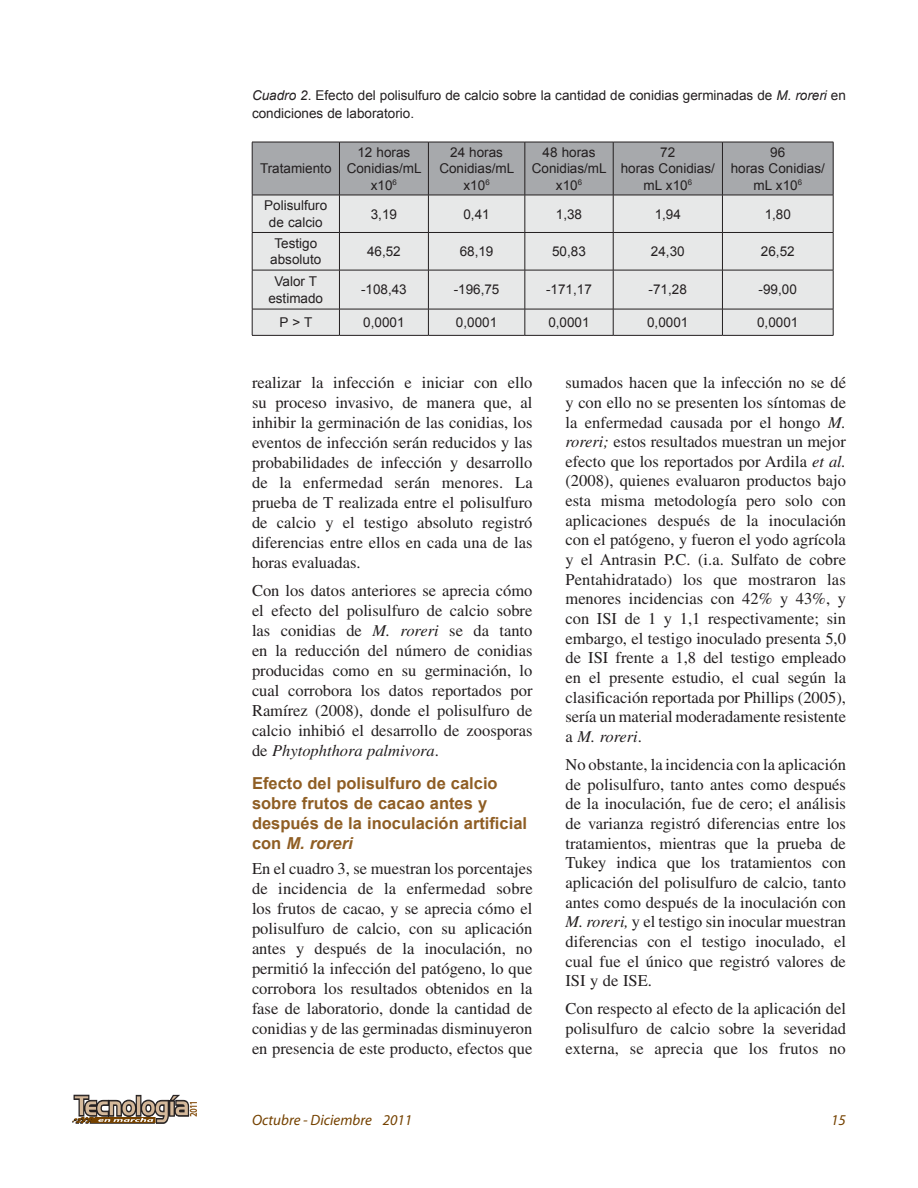
<style>
.page{position:relative;width:918px;height:1188px;background:#fff}
.page>*{position:absolute;margin:0;border:0;box-sizing:border-box;transform-origin:0 0}
.t1{font:16.5px/19.6px "Times";color:#231f20;text-align:justify}
.t2{font:700 16.5px/20px "Arial";color:#8f5e24}
.t3{font:italic 15px "Myriad";color:#754200}
.t4{font:13.5px/16.5px "Arial";color:#231f20;text-align:center}
.s1{font-style:italic}
</style>
<div class="page">
<svg style="left:72px;top:1095px;width:125px;height:29px"></svg>
<div style="left:253px;top:143px;width:580px;height:52px;background:#a7a9ac"></div>
<div style="left:253px;top:196px;width:580px;height:139px;background:#e7e8e8"></div>
<hr style="left:252px;top:142px;width:87px;height:1px;background:#231f20">
<hr style="left:252px;top:142px;width:1px;height:53px;background:#231f20">
<hr style="left:339px;top:142px;width:89px;height:1px;background:#231f20">
<hr style="left:339px;top:142px;width:1px;height:53px;background:#231f20">
<hr style="left:428px;top:142px;width:97px;height:1px;background:#231f20">
<hr style="left:428px;top:142px;width:1px;height:53px;background:#231f20">
<hr style="left:525px;top:142px;width:88px;height:1px;background:#231f20">
<hr style="left:525px;top:142px;width:1px;height:53px;background:#231f20">
<hr style="left:613px;top:142px;width:109px;height:1px;background:#231f20">
<hr style="left:613px;top:142px;width:1px;height:53px;background:#231f20">
<hr style="left:722px;top:142px;width:111px;height:1px;background:#231f20">
<hr style="left:722px;top:142px;width:1px;height:53px;background:#231f20">
<hr style="left:833px;top:142px;width:1px;height:53px;background:#231f20">
<hr style="left:252px;top:195px;width:87px;height:1px;background:#231f20">
<hr style="left:252px;top:195px;width:1px;height:37px;background:#231f20">
<hr style="left:339px;top:195px;width:89px;height:1px;background:#231f20">
<hr style="left:339px;top:195px;width:1px;height:37px;background:#231f20">
<hr style="left:428px;top:195px;width:97px;height:1px;background:#231f20">
<hr style="left:428px;top:195px;width:1px;height:37px;background:#231f20">
<hr style="left:525px;top:195px;width:88px;height:1px;background:#231f20">
<hr style="left:525px;top:195px;width:1px;height:37px;background:#231f20">
<hr style="left:613px;top:195px;width:109px;height:1px;background:#231f20">
<hr style="left:613px;top:195px;width:1px;height:37px;background:#231f20">
<hr style="left:722px;top:195px;width:111px;height:1px;background:#231f20">
<hr style="left:722px;top:195px;width:1px;height:37px;background:#231f20">
<hr style="left:833px;top:195px;width:1px;height:37px;background:#231f20">
<hr style="left:252px;top:232px;width:87px;height:1px;background:#231f20">
<hr style="left:252px;top:233px;width:1px;height:37px;background:#231f20">
<hr style="left:339px;top:232px;width:89px;height:1px;background:#231f20">
<hr style="left:339px;top:233px;width:1px;height:37px;background:#231f20">
<hr style="left:428px;top:232px;width:97px;height:1px;background:#231f20">
<hr style="left:428px;top:233px;width:1px;height:37px;background:#231f20">
<hr style="left:525px;top:232px;width:88px;height:1px;background:#231f20">
<hr style="left:525px;top:233px;width:1px;height:37px;background:#231f20">
<hr style="left:613px;top:232px;width:109px;height:1px;background:#231f20">
<hr style="left:613px;top:233px;width:1px;height:37px;background:#231f20">
<hr style="left:722px;top:232px;width:111px;height:1px;background:#231f20">
<hr style="left:722px;top:233px;width:1px;height:37px;background:#231f20">
<hr style="left:833px;top:233px;width:1px;height:37px;background:#231f20">
<hr style="left:252px;top:270px;width:87px;height:1px;background:#231f20">
<hr style="left:252px;top:270px;width:1px;height:39px;background:#231f20">
<hr style="left:339px;top:270px;width:89px;height:1px;background:#231f20">
<hr style="left:339px;top:270px;width:1px;height:39px;background:#231f20">
<hr style="left:428px;top:270px;width:97px;height:1px;background:#231f20">
<hr style="left:428px;top:270px;width:1px;height:39px;background:#231f20">
<hr style="left:525px;top:270px;width:88px;height:1px;background:#231f20">
<hr style="left:525px;top:270px;width:1px;height:39px;background:#231f20">
<hr style="left:613px;top:270px;width:109px;height:1px;background:#231f20">
<hr style="left:613px;top:270px;width:1px;height:39px;background:#231f20">
<hr style="left:722px;top:270px;width:111px;height:1px;background:#231f20">
<hr style="left:722px;top:270px;width:1px;height:39px;background:#231f20">
<hr style="left:833px;top:270px;width:1px;height:39px;background:#231f20">
<hr style="left:252px;top:309px;width:87px;height:1px;background:#231f20">
<svg style="left:252px;top:309px;width:1px;height:26px"></svg>
<hr style="left:339px;top:309px;width:89px;height:1px;background:#231f20">
<svg style="left:339px;top:309px;width:1px;height:26px"></svg>
<hr style="left:428px;top:309px;width:97px;height:1px;background:#231f20">
<svg style="left:428px;top:309px;width:1px;height:26px"></svg>
<hr style="left:525px;top:309px;width:88px;height:1px;background:#231f20">
<svg style="left:525px;top:309px;width:1px;height:26px"></svg>
<hr style="left:613px;top:309px;width:109px;height:1px;background:#231f20">
<svg style="left:613px;top:309px;width:1px;height:26px"></svg>
<hr style="left:722px;top:309px;width:111px;height:1px;background:#231f20">
<svg style="left:722px;top:309px;width:1px;height:26px"></svg>
<svg style="left:833px;top:309px;width:1px;height:26px"></svg>
<hr style="left:252px;top:335px;width:87px;height:1px;background:#231f20">
<hr style="left:339px;top:335px;width:89px;height:1px;background:#231f20">
<hr style="left:428px;top:335px;width:97px;height:1px;background:#231f20">
<hr style="left:525px;top:335px;width:88px;height:1px;background:#231f20">
<hr style="left:613px;top:335px;width:109px;height:1px;background:#231f20">
<hr style="left:722px;top:335px;width:111px;height:1px;background:#231f20">
<p class="t4" style="left:252px;top:86px;width:595px;line-height:18px;text-align:left"><span class="s1">Cuadro 2</span>. Efecto del polisulfuro de calcio sobre la cantidad de conidias germinadas de <span class="s1">M. roreri</span> en condiciones de laboratorio.</p>
<p class="t4" style="left:260px;top:161px;width:73px">Tratamiento</p>
<p class="t4" style="left:347px;top:144px;width:77px">12 horas<br>Conidias/mL x10<sup>6</sup></p>
<p class="t4" style="left:439px;top:144px;width:77px">24 horas<br>Conidias/mL x10<sup>6</sup></p>
<p class="t4" style="left:532px;top:144px;width:76px">48 horas<br>Conidias/mL x10<sup>6</sup></p>
<p class="t4" style="left:621px;top:144px;width:96px">72<br>horas Conidias/ mL x10<sup>6</sup></p>
<p class="t4" style="left:731px;top:144px;width:96px">96<br>horas Conidias/ mL x10<sup>6</sup></p>
<p class="t4" style="left:264px;top:198px;width:65px">Polisulfuro de calcio</p>
<p class="t4" style="left:371px;top:206px;width:28px">3,19</p>
<p class="t4" style="left:463px;top:206px;width:28px">0,41</p>
<p class="t4" style="left:556px;top:206px;width:28px">1,38</p>
<p class="t4" style="left:655px;top:206px;width:28px">1,94</p>
<p class="t4" style="left:765px;top:206px;width:28px">1,80</p>
<p class="t4" style="left:270px;top:235px;width:53px">Testigo absoluto</p>
<p class="t4" style="left:367px;top:243px;width:35px">46,52</p>
<p class="t4" style="left:460px;top:243px;width:35px">68,19</p>
<p class="t4" style="left:552px;top:243px;width:35px">50,83</p>
<p class="t4" style="left:651px;top:243px;width:35px">24,30</p>
<p class="t4" style="left:761px;top:243px;width:35px">26,52</p>
<p class="t4" style="left:268px;top:273px;width:56px">Valor T estimado</p>
<p class="t4" style="left:361px;top:282px;width:47px">-108,43</p>
<p class="t4" style="left:454px;top:282px;width:47px">-196,75</p>
<p class="t4" style="left:546px;top:282px;width:47px">-171,17</p>
<p class="t4" style="left:649px;top:282px;width:40px">-71,28</p>
<p class="t4" style="left:759px;top:282px;width:40px">-99,00</p>
<p class="t4" style="left:279px;top:314px;width:34px">P &gt; T</p>
<p class="t4" style="left:363px;top:314px;width:43px">0,0001</p>
<p class="t4" style="left:456px;top:314px;width:43px">0,0001</p>
<p class="t4" style="left:548px;top:314px;width:43px">0,0001</p>
<p class="t4" style="left:647px;top:314px;width:43px">0,0001</p>
<p class="t4" style="left:757px;top:314px;width:43px">0,0001</p>
<p class="t1" style="left:252px;top:373px;width:282px">realizar la infección e iniciar con ello su proceso invasivo, de manera que, al inhibir la germinación de las conidias, los eventos de infección serán reducidos y las probabilidades de infección y desarrollo de la enfermedad serán menores. La prueba de T realizada entre el polisulfuro de calcio y el testigo absoluto registró diferencias entre ellos en cada una de las horas evaluadas.</p>
<p class="t1" style="left:252px;top:581px;width:282px">Con los datos anteriores se aprecia cómo el efecto del polisulfuro de calcio sobre las conidias de <span class="s1">M. roreri</span> se da tanto en la reducción del número de conidias producidas como en su germinación, lo cual corrobora los datos reportados por Ramírez (2008), donde el polisulfuro de calcio inhibió el desarrollo de zoosporas de <span class="s1">Phytophthora palmivora</span>.</p>
<p class="t2" style="left:252px;top:774px;width:277px">Efecto del polisulfuro de calcio sobre frutos de cacao antes y después de la inoculación artificial con <span class="s1">M. roreri</span></p>
<p class="t1" style="left:252px;top:859px;width:282px">En el cuadro 3, se muestran los porcentajes de incidencia de la enfermedad sobre los frutos de cacao, y se aprecia cómo el polisulfuro de calcio, con su aplicación antes y después de la inoculación, no permitió la infección del patógeno, lo que corrobora los resultados obtenidos en la fase de laboratorio, donde la cantidad de conidias y de las germinadas disminuyeron en presencia de este producto, efectos que</p>
<p class="t1" style="left:566px;top:373px;width:282px">sumados hacen que la infección no se dé y con ello no se presenten los síntomas de la enfermedad causada por el hongo <span class="s1">M. roreri;</span> estos resultados muestran un mejor efecto que los reportados por Ardila <span class="s1">et al. </span>(2008), quienes evaluaron productos bajo esta misma metodología pero solo con aplicaciones después de la inoculación con el patógeno, y fueron el yodo agrícola y el Antrasin P.C. (i.a. Sulfato de cobre Pentahidratado) los que mostraron las menores incidencias con 42% y 43%, y con ISI de 1 y 1,1 respectivamente; sin embargo, el testigo inoculado presenta 5,0 de ISI frente a 1,8 del testigo empleado en el presente estudio, el cual según la clasificación reportada por Phillips (2005), sería un material moderadamente resistente a <span class="s1">M. roreri</span>.</p>
<p class="t1" style="left:566px;top:755px;width:282px">No obstante, la incidencia con la aplicación de polisulfuro, tanto antes como después de la inoculación, fue de cero; el análisis de varianza registró diferencias entre los tratamientos, mientras que la prueba de Tukey indica que los tratamientos con aplicación del polisulfuro de calcio, tanto antes como después de la inoculación con <span class="s1">M. roreri,</span> y el testigo sin inocular muestran diferencias con el testigo inoculado, el cual fue el único que registró valores de ISI y de ISE.</p>
<p class="t1" style="left:566px;top:999px;width:282px">Con respecto al efecto de la aplicación del polisulfuro de calcio sobre la severidad externa, se aprecia que los frutos no</p>
<p class="t3" style="left:252px;top:1113px;width:162px">Octubre - Diciembre 2011</p>
<p class="t3" style="left:831px;top:1113px;width:16px">15</p>
</div>
